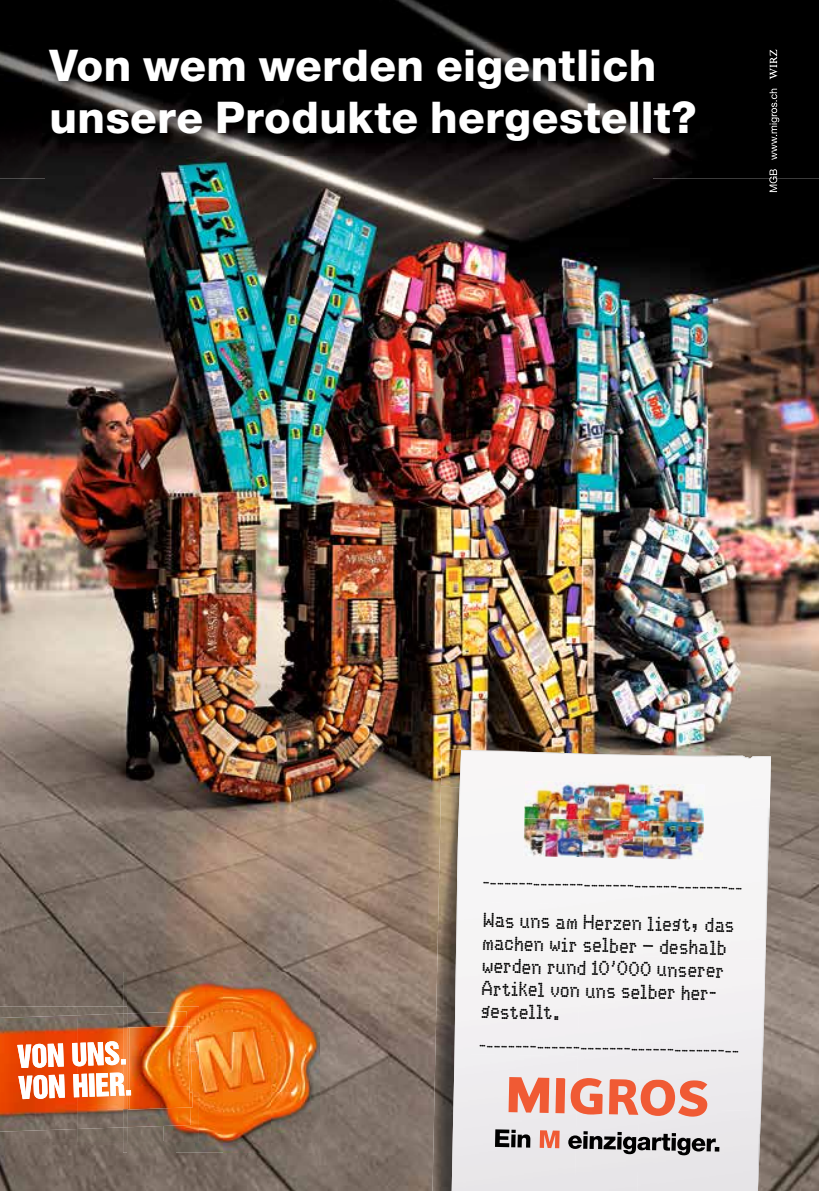
<style>
.page{position:relative;width:819px;height:1191px;background:#fff}
.page>*{position:absolute;margin:0;border:0;box-sizing:border-box;transform-origin:0 0}
.t1{font:800 43.75px/52.5px "Helvetica Neue LT Std";letter-spacing:.01em;color:#fff}
.t2{font:21px/22.8px "Dot Matrix One OT";color:#000;scale:.95 1}
.t3{font:condensed 18.55px "Dot Matrix Two OT";color:#000}
</style>
<div class="page">
<img style="left:0;top:179px;width:819px;height:1012px">
<div style="left:0;top:0;width:288px;height:82px;background:#000"></div>
<img style="left:288px;top:0;width:303px;height:42px">
<div style="left:591px;top:0;width:228px;height:82px;background:#000"></div>
<img style="left:0;top:82px;width:45px;height:97px">
<div style="left:652px;top:82px;width:167px;height:97px;background:#000"></div>
<img style="left:45px;top:156px;width:607px;height:23px">
<svg style="left:769px;top:50px;width:10px;height:142px"></svg>
<img style="left:441px;top:749px;width:84px;height:38px">
<img style="left:432px;top:787px;width:19px;height:404px">
<img style="left:584px;top:751px;width:186px;height:57px">
<img style="left:761px;top:959px;width:8px;height:190px">
<img style="left:455px;top:787px;width:2px;height:114px">
<div style="left:457px;top:750px;width:127px;height:151px;background:#f6f5f6"></div>
<img style="left:583px;top:753px;width:187px;height:54px">
<div style="left:644px;top:805px;width:125px;height:154px;background:#f5f4f4"></div>
<img style="left:574px;top:857px;width:70px;height:334px">
<div style="left:454px;top:901px;width:127px;height:155px;background:#f4f2f3"></div>
<div style="left:639px;top:956px;width:126px;height:155px;background:#f0eff1"></div>
<div style="left:451px;top:1053px;width:127px;height:138px;background:#ebe9ec"></div>
<div style="left:637px;top:1108px;width:124px;height:83px;background:#e7e5e8"></div>
<img style="left:523px;top:781px;width:62px;height:76px">
<img style="left:584px;top:782px;width:120px;height:40px">
<img style="left:583px;top:819px;width:61px;height:39px">
<img style="left:643px;top:821px;width:60px;height:38px">
<img style="left:0;top:1006px;width:77px;height:9px">
<img style="left:77px;top:1006px;width:46px;height:7px">
<img style="left:0;top:1131px;width:77px;height:11px">
<img style="left:77px;top:1129px;width:46px;height:13px">
<img style="left:0;top:1015px;width:77px;height:116px">
<img style="left:77px;top:1013px;width:46px;height:116px">
<img style="left:123px;top:972px;width:5px;height:180px">
<img style="left:123px;top:1006px;width:5px;height:136px">
<img style="left:123px;top:1013px;width:5px;height:114px">
<img style="left:128px;top:972px;width:48px;height:34px">
<img style="left:176px;top:972px;width:143px;height:60px">
<img style="left:199px;top:1032px;width:120px;height:60px">
<img style="left:128px;top:1142px;width:48px;height:10px">
<img style="left:176px;top:1092px;width:143px;height:60px">
<img style="left:128px;top:1006px;width:71px;height:45px">
<img style="left:163px;top:1051px;width:36px;height:91px">
<img style="left:128px;top:1127px;width:35px;height:15px">
<img style="left:128px;top:1011px;width:59px;height:30px">
<img style="left:128px;top:1108px;width:63px;height:19px">
<img style="left:128px;top:1099px;width:2px;height:10px">
<img style="left:190px;top:1026px;width:3px;height:81px">
<img style="left:130px;top:1026px;width:60px;height:83px">
<svg style="left:17px;top:1041px;width:114px;height:58px"></svg>
<img style="left:42px;top:42px;width:667px;height:114px">
<svg style="left:495px;top:1129px;width:35px;height:18px"></svg>
<svg style="left:539px;top:1130px;width:20px;height:18px"></svg>
<svg style="left:568px;top:1131px;width:151px;height:24px;background:#929092"></svg>
<svg style="left:508px;top:1077px;width:41px;height:36px"></svg>
<svg style="left:555px;top:1077px;width:47px;height:37px;background:#ee9681"></svg>
<svg style="left:609px;top:1079px;width:98px;height:37px;background:#ee9783"></svg>
<h1 class="t1" style="left:50px;top:39px;width:648px">Von wem werden eigentlich unsere Produkte hergestellt?</h1>
<p class="t3" style="left:482px;top:873px;width:261px;rotate:1deg">––––––––––––––––––––––––––––––––––––</p>
<p class="t2" style="left:482px;top:909px;width:267px;rotate:1deg">Was uns am Herzen liegt, das machen wir selber — deshalb werden rund 10’000 unserer<br>Artikel von uns selber her&shy;gestellt.</p>
<p class="t3" style="left:479px;top:1036px;width:261px;rotate:1deg">––––––––––––––––––––––––––––––––––––</p>
</div>
